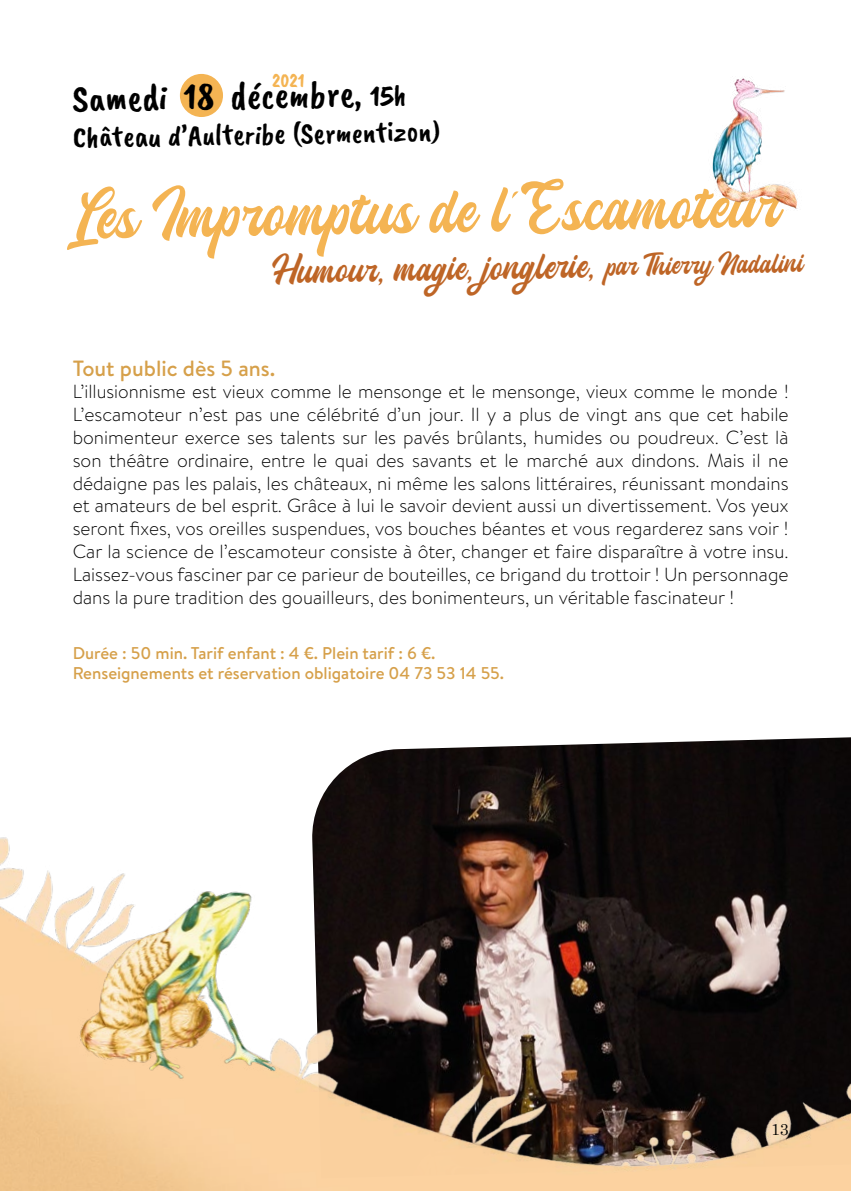
<style>
.page{position:relative;width:851px;height:1191px;background:#fff}
.page>*{position:absolute;margin:0;border:0;box-sizing:border-box;transform-origin:0 0}
.t1{font:60px "Halaney Demo";color:#f4b453}
.t2{font:38px "Caveat Brush";color:#000}
.t3{font:34px "Halaney Demo";color:#be6526}
.t4{font:30px "Caveat Brush";color:#000}
.t5{font:500 22px "Brandon Text";color:#d6a04a}
.t6{font:20px "Caveat Brush";color:#f4b453}
.t7{font:300 19px/22.8px "Brandon Text";color:#000;text-align:justify}
.t8{font:500 17px/20.4px "Brandon Text";color:#d6a04a}
.t9{font:16px "Century Schoolbook";color:#000}
.s1{font-size:30px}
.s2{font-size:26px}
</style>
<div class="page">
<img style="left:0;top:742px;width:850px;height:449px">
<div style="left:180px;top:74px;width:43px;height:43px;background:#f4b453;border-radius:50%"></div>
<img style="left:59px;top:808px;width:242px;height:326px">
<img style="left:712px;top:78px;width:85px;height:131px">
<svg style="left:512px;top:191px;width:6px;height:8px"></svg>
<p class="t6" style="left:272px;top:69px;width:34px">2021</p>
<h2 class="t2" style="left:72px;top:77px;width:335px;rotate:-1deg">Samedi 18 décembre, <span class="s1">15h</span></h2>
<h3 class="t4" style="left:73px;top:120px;width:369px;rotate:-1deg">Château d’Aulteribe (Sermentizon)</h3>
<h1 class="t1" style="left:66px;top:184px;width:713px;rotate:-1deg">Les Impromptus de l Escamoteur</h1>
<h3 class="t3" style="left:272px;top:252px;width:531px;rotate:-1deg">Humour, magie, jonglerie, <span class="s2">par Thierry Nadalini</span></h3>
<p class="t5" style="left:73px;top:353px;width:204px">Tout public dès 5 ans.</p>
<p class="t7" style="left:73px;top:380px;width:717px">L’illusionnisme est vieux comme le mensonge et le mensonge, vieux comme le monde !<br>L’escamoteur n’est pas une célébrité d’un jour. Il y a plus de vingt ans que cet habile bonimenteur exerce ses talents sur les pavés brûlants, humides ou poudreux. C’est là son théâtre ordinaire, entre le quai des savants et le marché aux dindons. Mais il ne dédaigne pas les palais, les châteaux, ni même les salons littéraires, réunissant mondains et amateurs de bel esprit. Grâce à lui le savoir devient aussi un divertissement. Vos yeux seront fixes, vos oreilles suspendues, vos bouches béantes et vous regarderez sans voir !<br>Car la science de l’escamoteur consiste à ôter, changer et faire disparaître à votre insu.<br>Laissez-vous fasciner par ce parieur de bouteilles, ce brigand du trottoir ! Un personnage dans la pure tradition des gouailleurs, des bonimenteurs, un véritable fascinateur !</p>
<p class="t8" style="left:73px;top:642px;width:433px">Durée : 50 min. Tarif enfant : 4 €. Plein tarif : 6 €.<br>Renseignements et réservation obligatoire 04 73 53 14 55.</p>
<p class="t9" style="left:776px;top:1111px;width:10px">9</p>
<p class="t9" style="left:771px;top:1116px;width:19px">13</p>
</div>
